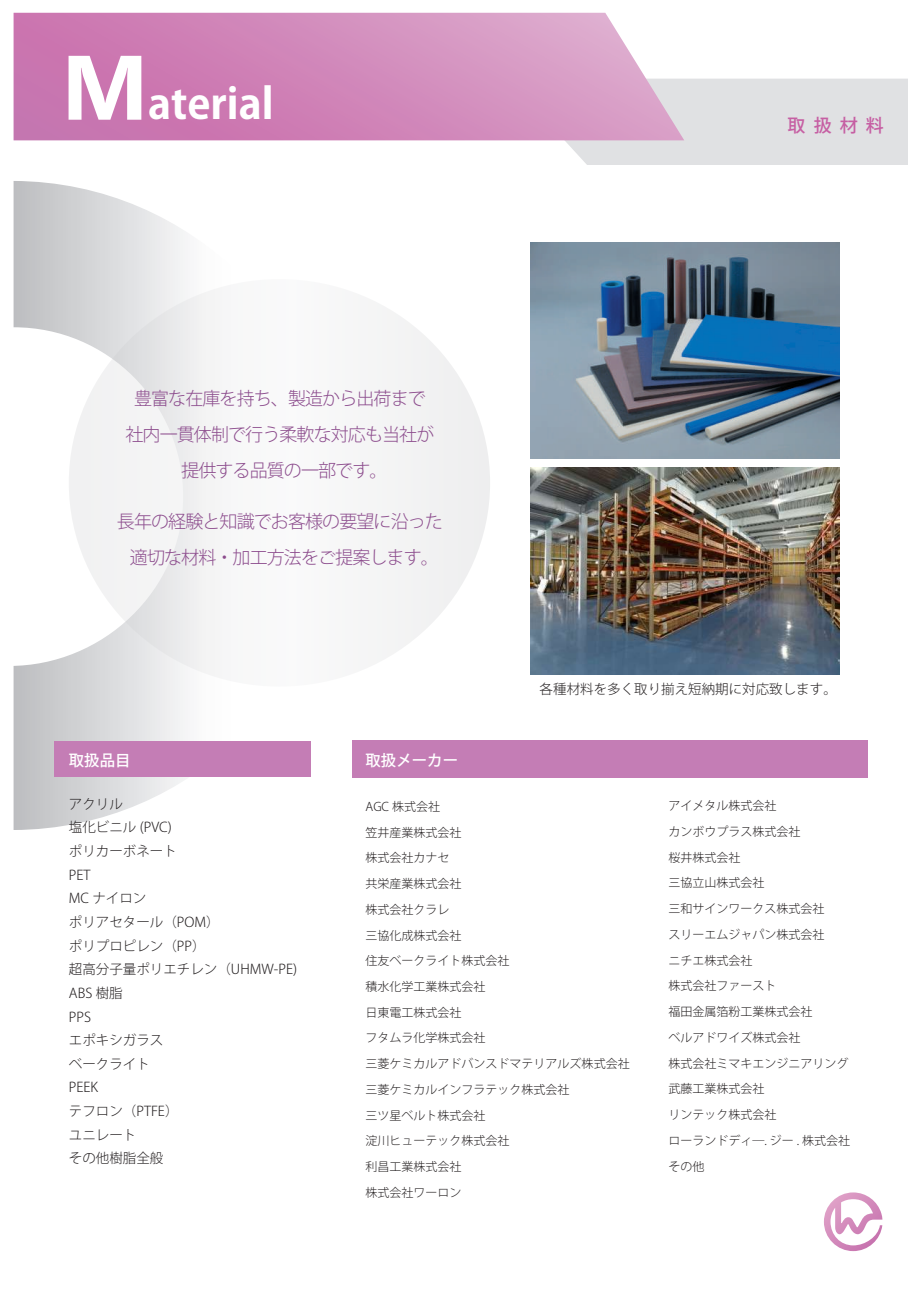
<style>
.page{position:relative;width:919px;height:1289px;background:#fff}
.page>*{position:absolute;margin:0;border:0;box-sizing:border-box;transform-origin:0 0}
.t1{font:700 42px "Koz Go Pr 6 N";color:#fff}
.t2{font:300 18px/36px "Koz Go Pr 6 N";letter-spacing:-.05em;color:#8c4c8d;text-align:center}
.t3{font:500 18px "Koz Go Pr 6 N";color:#c65fa3}
.t4{font:500 15.45px "Koz Go Pr 6 N";color:#fff}
.t5{font:300 13.5px/23.7px "Koz Go Pr 6 N";color:#231f20}
.t6{font:300 12px/25.8px "Koz Go Pr 6 N";color:#231f20}
.s1{font-family:"Ebrima";font-size:91.2px}
</style>
<div class="page">
<svg style="left:14px;top:181px;width:297px;height:649px"></svg>
<svg style="left:14px;top:327px;width:169px;height:339px"></svg>
<svg style="left:508px;top:79px;width:398px;height:86px;background:#e2e2e4"></svg>
<svg style="left:14px;top:13px;width:670px;height:127px;background:#d38fbe"></svg>
<div style="left:352px;top:740px;width:515px;height:37px;background:#c47db5"></div>
<div style="left:54px;top:741px;width:256px;height:36px;background:#c47db5"></div>
<svg style="left:824px;top:1192px;width:58px;height:58px"></svg>
<div style="left:69px;top:279px;width:421px;height:407px;background:#f4f5f5;border-radius:50%"></div>
<img style="left:530px;top:243px;width:309px;height:216px">
<img style="left:530px;top:468px;width:309px;height:206px">
<h1 class="t1" style="left:61px;top:80px;width:214px"><span class="s1">M</span>aterial</h1>
<h2 class="t3" style="left:787px;top:116px;width:98px">取 扱 材 料</h2>
<h2 class="t2" style="left:125px;top:381px;width:310px">豊富な在庫を持ち、製造から出荷まで社内一貫体制で行う柔軟な対応も当社が提供する品質の一部です。</h2>
<h2 class="t2" style="left:117px;top:503px;width:327px">長年の経験と知識でお客様の要望に沿った適切な材料・加工方法をご提案します。</h2>
<p class="t4" style="left:69px;top:751px;width:63px">取扱品目</p>
<p class="t4" style="left:365px;top:752px;width:94px">取扱メーカー</p>
<p class="t5" style="left:539px;top:677px;width:299px">各種材料を多く取り揃え短納期に対応致します。</p>
<p class="t5" style="left:69px;top:792px;width:230px">アクリル<br>塩化ビニル (PVC)<br>ポリカーボネート<br>PET<br>MC ナイロン<br>ポリアセタール（POM）<br>ポリプロピレン（PP）<br>超高分子量ポリエチレン（UHMW-PE)<br>ABS 樹脂<br>PPS<br>エポキシガラス<br>ベークライト<br>PEEK<br>テフロン（PTFE）<br>ユニレート<br>その他樹脂全般</p>
<p class="t6" style="left:365px;top:793px;width:265px">AGC 株式会社<br>笠井産業株式会社<br>株式会社カナセ<br>共栄産業株式会社<br>株式会社クラレ<br>三協化成株式会社<br>住友ベークライト株式会社<br>積水化学工業株式会社<br>日東電工株式会社<br>フタムラ化学株式会社<br>三菱ケミカルアドバンスドマテリアルズ株式会社三菱ケミカルインフラテック株式会社<br>三ツ星ベルト株式会社<br>淀川ヒューテック株式会社<br>利昌工業株式会社<br>株式会社ワーロン</p>
<p class="t6" style="left:668px;top:793px;width:183px">アイメタル株式会社<br>カンボウプラス株式会社<br>桜井株式会社<br>三協立山株式会社<br>三和サインワークス株式会社<br>スリーエムジャパン株式会社<br>ニチエ株式会社<br>株式会社ファースト<br>福田金属箔粉工業株式会社<br>ベルアドワイズ株式会社<br>株式会社ミマキエンジニアリング武藤工業株式会社<br>リンテック株式会社<br>ローランドディ―. ジー . 株式会社その他</p>
</div>
